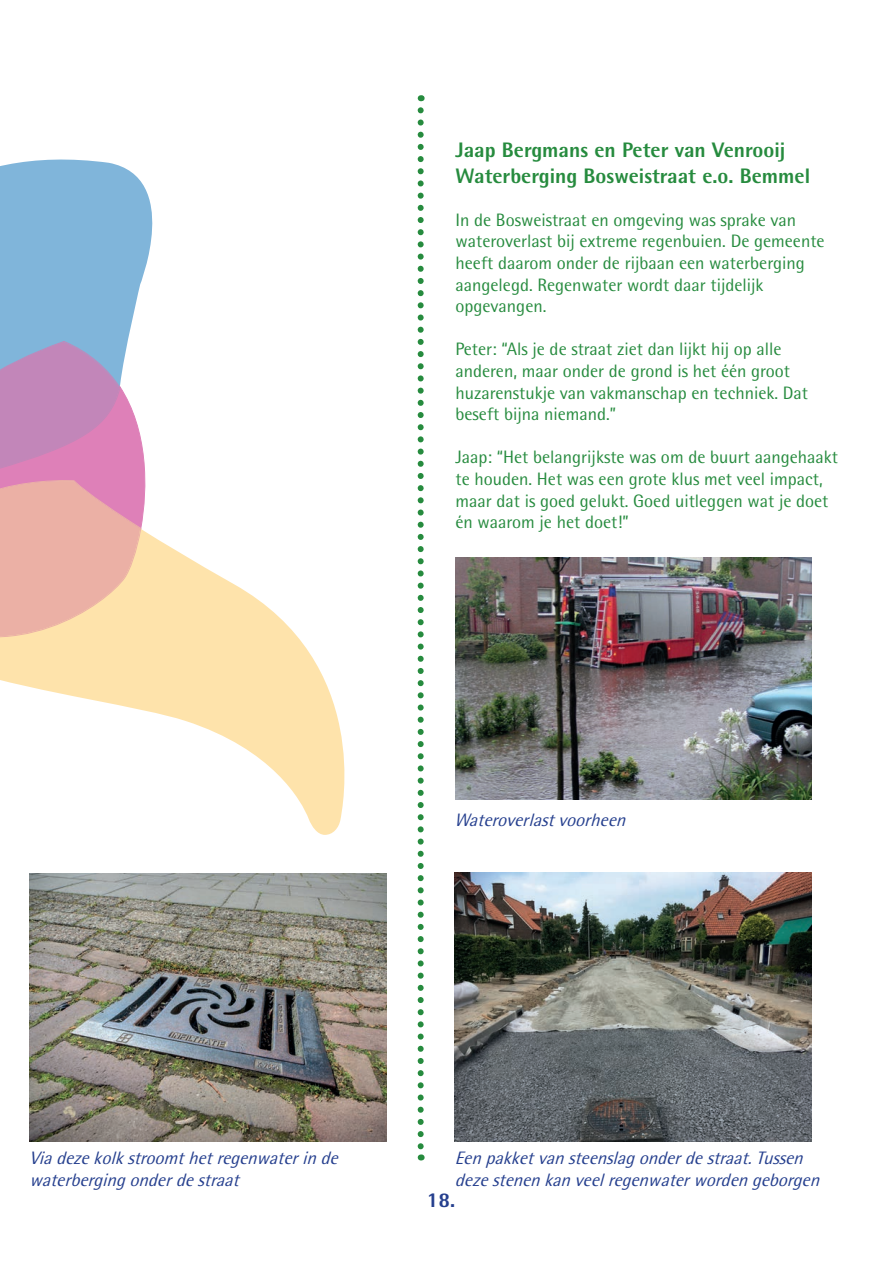
<style>
.page{position:relative;width:893px;height:1263px;background:#fff}
.page>*{position:absolute;margin:0;border:0;box-sizing:border-box;transform-origin:0 0}
.t1{font:800 21px/25.2px "Rotis Semi Sans Std";color:#268b3e}
.t2{font:800 21px "Rotis Semi Sans Std";color:#253f8e}
.t3{font:18px/21.6px "Rotis Semi Sans Std";color:#268b3e}
.t4{font:italic 18px/21.6px "Rotis Semi Sans Std";color:#253f8e}
</style>
<div class="page">
<svg style="left:0;top:159px;width:153px;height:182px;background:#8abadc"></svg>
<svg style="left:0;top:533px;width:345px;height:302px"></svg>
<svg style="left:0;top:341px;width:148px;height:331px;background:#dfacb3"></svg>
<img style="left:29px;top:873px;width:357px;height:268px">
<img style="left:455px;top:872px;width:357px;height:269px">
<svg style="left:418px;top:110px;width:6px;height:1050px"></svg>
<img style="left:455px;top:558px;width:357px;height:241px">
<p class="t1" style="left:455px;top:137px;width:356px">Jaap Bergmans en Peter van Venrooij<br>Waterberging Bosweistraat e.o. Bemmel</p>
<p class="t3" style="left:455px;top:209px;width:371px">In de Bosweistraat en omgeving was sprake van wateroverlast bij extreme regenbuien. De gemeente heeft daarom onder de rijbaan een waterberging aangelegd. Regenwater wordt daar tijdelijk opgevangen.</p>
<p class="t3" style="left:455px;top:338px;width:354px">Peter: “Als je de straat ziet dan lijkt hij op alle anderen, maar onder de grond is het één groot huzarenstukje van vakmanschap en techniek. Dat beseft bijna niemand.”</p>
<p class="t3" style="left:455px;top:446px;width:384px">Jaap: “Het belangrijkste was om de buurt aangehaakt te houden. Het was een grote klus met veel impact, maar dat is goed gelukt. Goed uitleggen wat je doet én waarom je het doet!”</p>
<p class="t4" style="left:454px;top:808px;width:178px">Wateroverlastvoorheen</p>
<p class="t4" style="left:29px;top:1147px;width:315px">Viadezekolkstroomthetregenwaterinde waterbergingonderdestraat</p>
<p class="t4" style="left:455px;top:1147px;width:371px">Eenpakketvansteenslagonderdestraat.Tussen dezestenenkanveelregenwaterwordengeborgen</p>
<p class="t2" style="left:427px;top:1187px;width:30px">18.</p>
</div>
